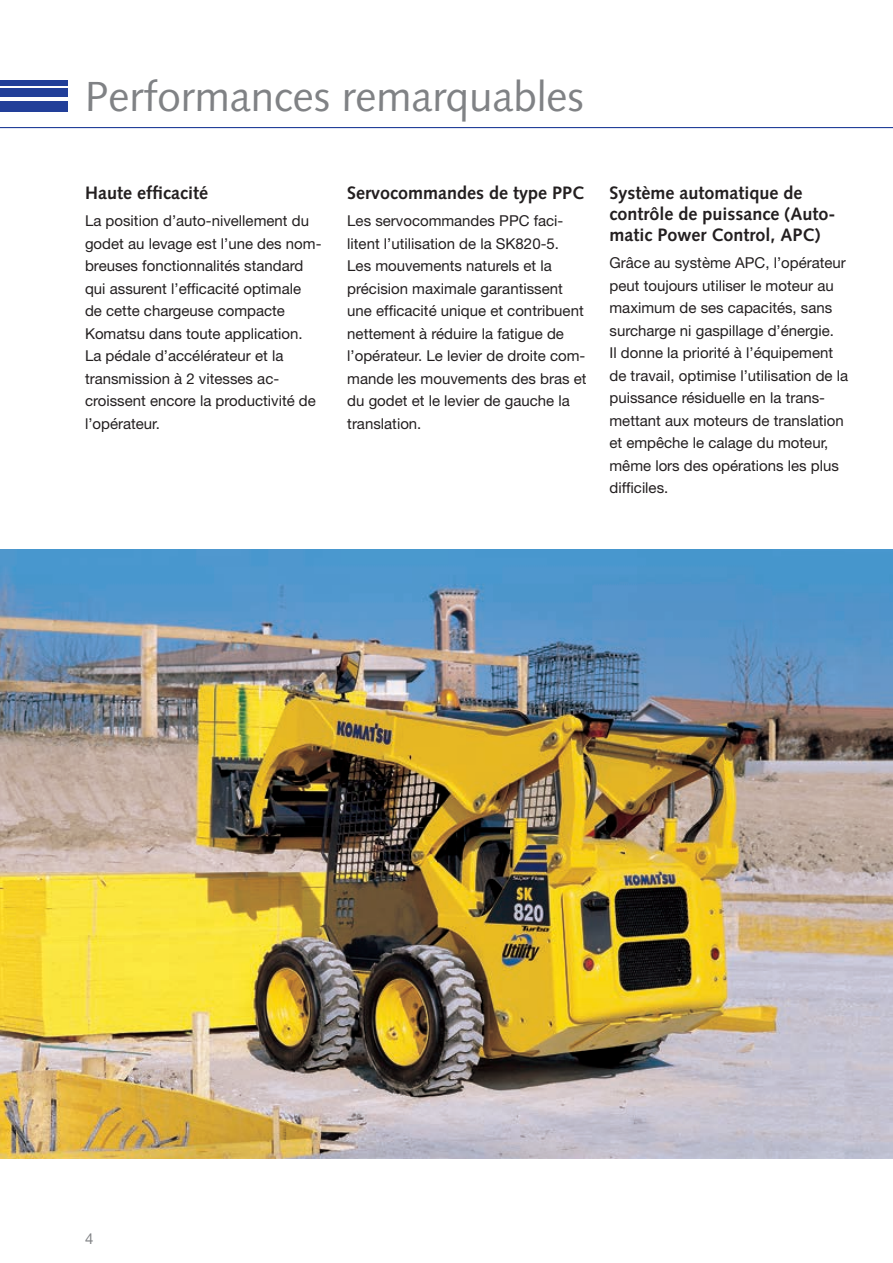
<style>
.page{position:relative;width:893px;height:1263px;background:#fff}
.page>*{position:absolute;margin:0;border:0;box-sizing:border-box;transform-origin:0 0}
.t1{font:42px "Syntax LTCE";color:#808285}
.t2{font:700 18px/21px "Syntax LTCE";color:#231f20}
.t3{font:15px/22.5px "Helvetica Neue LT Pro";color:#231f20}
.t4{font:15px "Helvetica Neue LT Pro";color:#808285}
</style>
<div class="page">
<img style="left:0;top:550px;width:893px;height:608px">
<hr style="left:0;top:127px;width:893px;height:1px;background:#223f99">
<div style="left:0;top:101px;width:68px;height:10px;background:#223f99"></div>
<div style="left:0;top:89px;width:68px;height:8px;background:#223f99"></div>
<div style="left:0;top:80px;width:68px;height:5px;background:#223f99"></div>
<h1 class="t1" style="left:85px;top:72px;width:500px">Performances remarquables</h1>
<p class="t2" style="left:85px;top:183px;width:124px">Haute efficacité</p>
<p class="t3" style="left:85px;top:209px;width:238px">La position d’auto-nivellement du godet au levage est l’une des nom&shy;breuses fonctionnalités standard qui assurent l’efficacité optimale de cette chargeuse compacte<br>Komatsu dans toute application.<br>La pédale d’accélérateur et la transmission à 2 vitesses ac&shy;croissent encore la productivité de l’opérateur.</p>
<p class="t2" style="left:347px;top:183px;width:239px">Servocommandes de type PPC</p>
<p class="t3" style="left:347px;top:209px;width:241px">Les servocommandes PPC faci&shy;litent l’utilisation de la SK820-5.<br>Les mouvements naturels et la précision maximale garantissent une efficacité unique et contribuent nettement à réduire la fatigue de l’opérateur. Le levier de droite com&shy;mande les mouvements des bras et du godet et le levier de gauche la translation.</p>
<p class="t2" style="left:609px;top:183px;width:228px">Système automatique de contrôle de puissance (Auto&shy;matic Power Control, APC)</p>
<p class="t3" style="left:609px;top:251px;width:240px">Grâce au système APC, l’opérateur peut toujours utiliser le moteur au maximum de ses capacités, sans surcharge ni gaspillage d’énergie.<br>Il donne la priorité à l’équipement de travail, optimise l’utilisation de la puissance résiduelle en la trans&shy;mettant aux moteurs de translation et empêche le calage du moteur, même lors des opérations les plus difficiles.</p>
<p class="t4" style="left:85px;top:1229px;width:10px">4</p>
</div>
